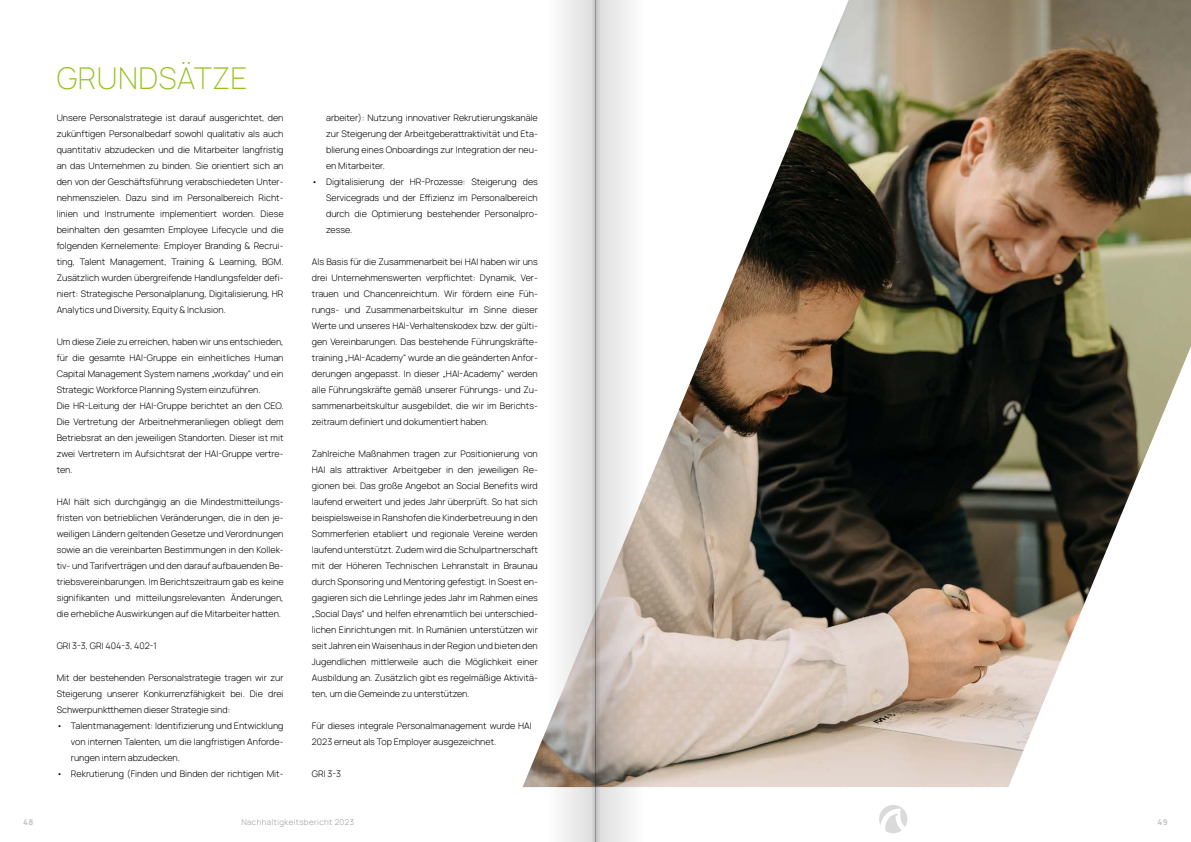
<style>
.page{position:relative;width:1191px;height:842px;background:#fff}
.page>*{position:absolute;margin:0;border:0;box-sizing:border-box;transform-origin:0 0}
.t1{font:200 30px "Manrope";letter-spacing:.02em;color:#95c11f}
.t2{font:300 9px/16px "Manrope";color:#000;text-align:justify}
.t3{font:300 8px "Manrope";letter-spacing:.05em;color:#9d9d9c}
.t4{font:800 8px "Manrope";color:#c6c6c6}
</style>
<div class="page">
<img style="left:522px;top:0;width:669px;height:787px">
<svg style="left:879px;top:805px;width:28px;height:28px"></svg>
<svg style="left:595px;top:0;width:50px;height:842px"></svg>
<svg style="left:546px;top:0;width:49px;height:842px"></svg>
<h1 class="t1" style="left:57px;top:57px;width:192px">GRUNDSÄTZE</h1>
<p class="t2" style="left:57px;top:109px;width:228px">Unsere Personalstrategie ist darauf ausgerichtet, den zukünftigen Personalbedarf sowohl qualitativ als auch quantitativ abzudecken und die Mitarbeiter langfristig an das Unternehmen zu binden. Sie orientiert sich an den von der Geschäftsführung verabschiedeten Unter&shy;nehmenszielen. Dazu sind im Personalbereich Richt&shy;linien und Instrumente implementiert worden. Diese beinhalten den gesamten Employee Lifecycle und die folgenden Kernelemente: Employer Branding &amp; Recrui&shy;ting, Talent Management, Training &amp; Learning, BGM.<br>Zusätzlich wurden übergreifende Handlungsfelder defi&shy;niert: Strategische Personalplanung, Digitalisierung, HR Analytics und Diversity, Equity &amp; Inclusion.</p>
<p class="t2" style="left:57px;top:333px;width:228px;text-align:left">Um diese Ziele zu erreichen, haben wir uns entschieden, für die gesamte HAI-Gruppe ein einheitliches Human Capital Management System namens „workday“ und ein Strategic Workforce Planning System einzuführen.<br>Die HR-Leitung der HAI-Gruppe berichtet an den CEO.<br>Die Vertretung der Arbeitnehmeranliegen obliegt dem Betriebsrat an den jeweiligen Standorten. Dieser ist mit zwei Vertretern im Aufsichtsrat der HAI-Gruppe vertre&shy;ten.</p>
<p class="t2" style="left:57px;top:493px;width:228px">HAI hält sich durchgängig an die Mindestmitteilungs&shy;fristen von betrieblichen Veränderungen, die in den je&shy;weiligen Ländern geltenden Gesetze und Verordnungen sowie an die vereinbarten Bestimmungen in den Kollek&shy;tiv- und Tarifverträgen und den darauf aufbauenden Be&shy;triebsvereinbarungen. Im Berichtszeitraum gab es keine signifikanten und mitteilungsrelevanten Änderungen, die erhebliche Auswirkungen auf die Mitarbeiter hatten.</p>
<p class="t2" style="left:57px;top:637px;width:102px">GRI 3-3, GRI 404-3, 402-1</p>
<p class="t2" style="left:57px;top:669px;width:228px">Mit der bestehenden Personalstrategie tragen wir zur Steigerung unserer Konkurrenzfähigkeit bei. Die drei Schwerpunktthemen dieser Strategie sind:</p>
<p class="t2" style="left:71px;top:717px;width:214px;text-indent:-14px">• Talentmanagement: Identifizierung und Entwicklung von internen Talenten, um die langfristigen Anforde&shy;rungen intern abzudecken.</p>
<p class="t2" style="left:57px;top:765px;width:228px">• Rekrutierung (Finden und Binden der richtigen Mit-</p>
<p class="t2" style="left:326px;top:109px;width:213px">arbeiter): Nutzung innovativer Rekrutierungskanäle zur Steigerung der Arbeitgeberattraktivität und Eta&shy;blierung eines Onboardings zur Integration der neu&shy;en Mitarbeiter.</p>
<p class="t2" style="left:326px;top:173px;width:213px;text-indent:-14px">• Digitalisierung der HR-Prozesse: Steigerung des Servicegrads und der Effizienz im Personalbereich durch die Optimierung bestehender Personalpro&shy;zesse.</p>
<p class="t2" style="left:312px;top:253px;width:227px">Als Basis für die Zusammenarbeit bei HAI haben wir uns drei Unternehmenswerten verpflichtet: Dynamik, Ver&shy;trauen und Chancenreichtum. Wir fördern eine Füh&shy;rungs- und Zusammenarbeitskultur im Sinne dieser Werte und unseres HAI-Verhaltenskodex bzw. der gülti&shy;gen Vereinbarungen. Das bestehende Führungskräfte&shy;training „HAI-Academy“ wurde an die geänderten Anfor&shy;derungen angepasst. In dieser „HAI-Academy“ werden alle Führungskräfte gemäß unserer Führungs- und Zu&shy;sammenarbeitskultur ausgebildet, die wir im Berichts&shy;zeitraum definiert und dokumentiert haben.</p>
<p class="t2" style="left:312px;top:445px;width:227px">Zahlreiche Maßnahmen tragen zur Positionierung von HAI als attraktiver Arbeitgeber in den jeweiligen Re&shy;gionen bei. Das große Angebot an Social Benefits wird laufend erweitert und jedes Jahr überprüft. So hat sich beispielsweise in Ranshofen die Kinderbetreuung in den Sommerferien etabliert und regionale Vereine werden laufend unterstützt. Zudem wird die Schulpartnerschaft mit der Höheren Technischen Lehranstalt in Braunau durch Sponsoring und Mentoring gefestigt. In Soest en&shy;gagieren sich die Lehrlinge jedes Jahr im Rahmen eines „Social Days“ und helfen ehrenamtlich bei unterschied&shy;lichen Einrichtungen mit. In Rumänien unterstützen wir seit Jahren ein Waisenhaus in der Region und bieten den Jugendlichen mittlerweile auch die Möglichkeit einer Ausbildung an. Zusätzlich gibt es regelmäßige Aktivitä&shy;ten, um die Gemeinde zu unterstützen.</p>
<p class="t2" style="left:312px;top:717px;width:221px">Für dieses integrale Personalmanagement wurde HAI<br>2023 erneut als Top Employer ausgezeichnet.</p>
<p class="t2" style="left:312px;top:765px;width:31px">GRI 3-3</p>
<p class="t4" style="left:23px;top:816px;width:12px">48</p>
<p class="t3" style="left:241px;top:816px;width:114px">Nachhaltigkeitsbericht 2023</p>
<p class="t4" style="left:1157px;top:816px;width:12px">49</p>
</div>
